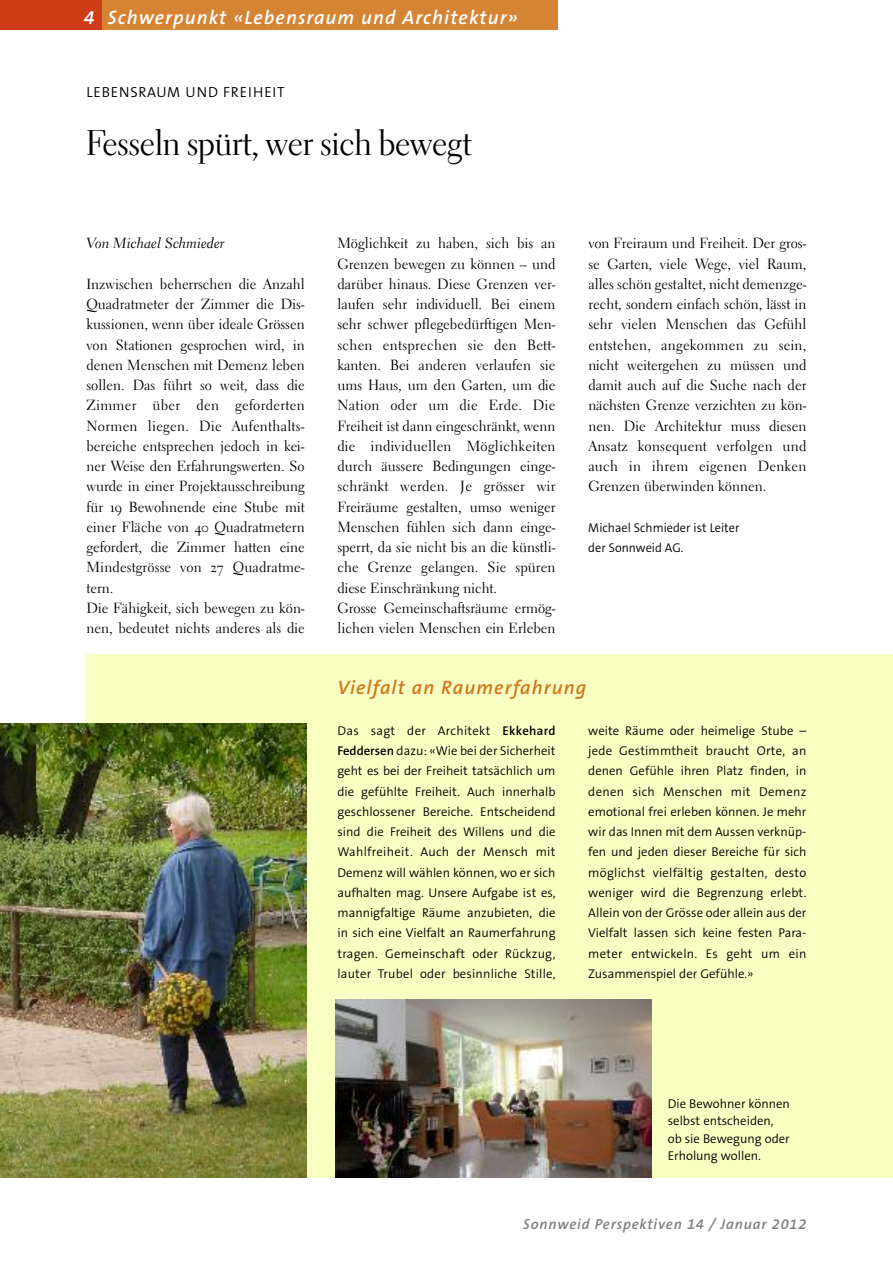
<style>
.page{position:relative;width:893px;height:1263px;background:#fff}
.page>*{position:absolute;margin:0;border:0;box-sizing:border-box;transform-origin:0 0}
.t1{font:36px "Electra LT Display";letter-spacing:.015em;color:#000}
.t2{font:italic 600 19.5px "The Sans B6";letter-spacing:.055em;color:#fff}
.t3{font:italic 600 19.5px "The Sans B6";letter-spacing:.055em;color:#d1771d}
.t4{font:14.7px/20.2px "Electra LH Regular Os F";color:#000}
.t5{font:italic 600 14.7px "The Sans B6";letter-spacing:.055em;color:#808080}
.t6{font:300 14.7px "The Sans B4";letter-spacing:.055em;color:#000}
.t7{font:14.7px "Electra LH Cursive Os F";color:#000}
.t8{font:300 12.75px/20.2px "The Sans B4";color:#000}
.s1{font-family:"The Sans B6";font-weight:600}
</style>
<div class="page">
<div style="left:85px;top:0;width:472px;height:30px;background:#d58433"></div>
<div style="left:0;top:0;width:102px;height:30px;background:#cc3c16"></div>
<div style="left:85px;top:655px;width:808px;height:523px;background:#f9ffc3"></div>
<img style="left:0;top:724px;width:306px;height:454px">
<img style="left:336px;top:999px;width:316px;height:179px">
<h2 class="t2" style="left:84px;top:8px;width:435px">4 Schwerpunkt «Lebensraum und Architektur»</h2>
<p class="t6" style="left:87px;top:85px;width:200px">LEBENSRAUM UND FREIHEIT</p>
<h1 class="t1" style="left:87px;top:129px;width:386px">Fesseln spürt, wer sich bewegt</h1>
<p class="t7" style="left:87px;top:238px;width:139px">Von Michael Schmieder</p>
<p class="t4" style="left:87px;top:275px;width:220px">Inzwischen beherrschen die Anzahl<br>Quadratmeter der Zimmer die Dis&shy;kussionen, wenn über ideale Grössen von Stationen gesprochen wird, in denen Menschen mit Demenz leben sollen. Das führt so weit, dass die<br>Zimmer über den geforderten<br>Normen liegen. Die Aufenthalts&shy;bereiche entsprechen jedoch in kei&shy;ner Weise den Erfahrungswerten. So wurde in einer Projektausschreibung für 19 Bewohnende eine Stube mit einer Fläche von 40 Quadratmetern gefordert, die Zimmer hatten eine<br>Mindestgrösse von 27 Quadratme&shy;tern.<br>Die Fähigkeit, sich bewegen zu kön&shy;nen, bedeutet nichts anderes als die</p>
<p class="t4" style="left:337px;top:235px;width:220px">Möglichkeit zu haben, sich bis an Grenzen bewegen zu können – und darüber hinaus. Diese Grenzen ver&shy;laufen sehr individuell. Bei einem sehr schwer pflegebedürftigen Men&shy;schen entsprechen sie den Bett&shy;kanten. Bei anderen verlaufen sie ums Haus, um den Garten, um die Nation oder um die Erde. Die Freiheit ist dann eingeschränkt, wenn die individuellen Möglichkeiten durch äussere Bedingungen einge&shy;schränkt werden. Je grösser wir Freiräume gestalten, umso weniger Menschen fühlen sich dann einge&shy;sperrt, da sie nicht bis an die künstli&shy;che Grenze gelangen. Sie spüren diese Einschränkung nicht.<br>Grosse Gemeinschaftsräume ermög&shy;lichen vielen Menschen ein Erleben</p>
<p class="t4" style="left:588px;top:235px;width:220px;text-align:justify">von Freiraum und Freiheit. Der gros&shy;se Garten, viele Wege, viel Raum, alles schön gestaltet, nicht demenzge&shy;recht, sondern einfach schön, lässt in sehr vielen Menschen das Gefühl entstehen, angekommen zu sein, nicht weitergehen zu müssen und damit auch auf die Suche nach der nächsten Grenze verzichten zu kön&shy;nen. Die Architektur muss diesen Ansatz konsequent verfolgen und auch in ihrem eigenen Denken Grenzen überwinden können.</p>
<p class="t8" style="left:588px;top:518px;width:153px">Michael Schmieder ist Leiter der Sonnweid AG.</p>
<h2 class="t3" style="left:337px;top:677px;width:250px">Vielfalt an Raumerfahrung</h2>
<p class="t8" style="left:337px;top:721px;width:220px;text-align:justify">Das sagt der Architekt <span class="s1">Ekkehard Feddersen</span> dazu: «Wie bei der Sicherheit geht es bei der Freiheit tatsächlich um die gefühlte Freiheit. Auch innerhalb geschlossener Bereiche. Entscheidend sind die Freiheit des Willens und die Wahlfreiheit. Auch der Mensch mit Demenz will wählen können, wo er sich aufhalten mag. Unsere Aufgabe ist es, mannigfaltige Räume anzubieten, die in sich eine Vielfalt an Raumerfahrung tragen. Gemeinschaft oder Rückzug, lauter Trubel oder besinnliche Stille,</p>
<p class="t8" style="left:588px;top:721px;width:220px;text-align:justify">weite Räume oder heimelige Stube – jede Gestimmtheit braucht Orte, an denen Gefühle ihren Platz finden, in denen sich Menschen mit Demenz emotional frei erleben können. Je mehr wir das Innen mit dem Aussen verknüp&shy;fen und jeden dieser Bereiche für sich möglichst vielfältig gestalten, desto weniger wird die Begrenzung erlebt.<br>Allein von der Grösse oder allein aus der Vielfalt lassen sich keine festen Para&shy;meter entwickeln. Es geht um ein Zusammenspiel der Gefühle.»</p>
<p class="t8" style="left:668px;top:1095px;width:124px;line-height:17.2px">Die Bewohner können selbst entscheiden, ob sie Bewegung oder<br>Erholung wollen.</p>
<p class="t5" style="left:523px;top:1217px;width:285px">Sonnweid Perspektiven 14 / Januar 2012</p>
</div>
